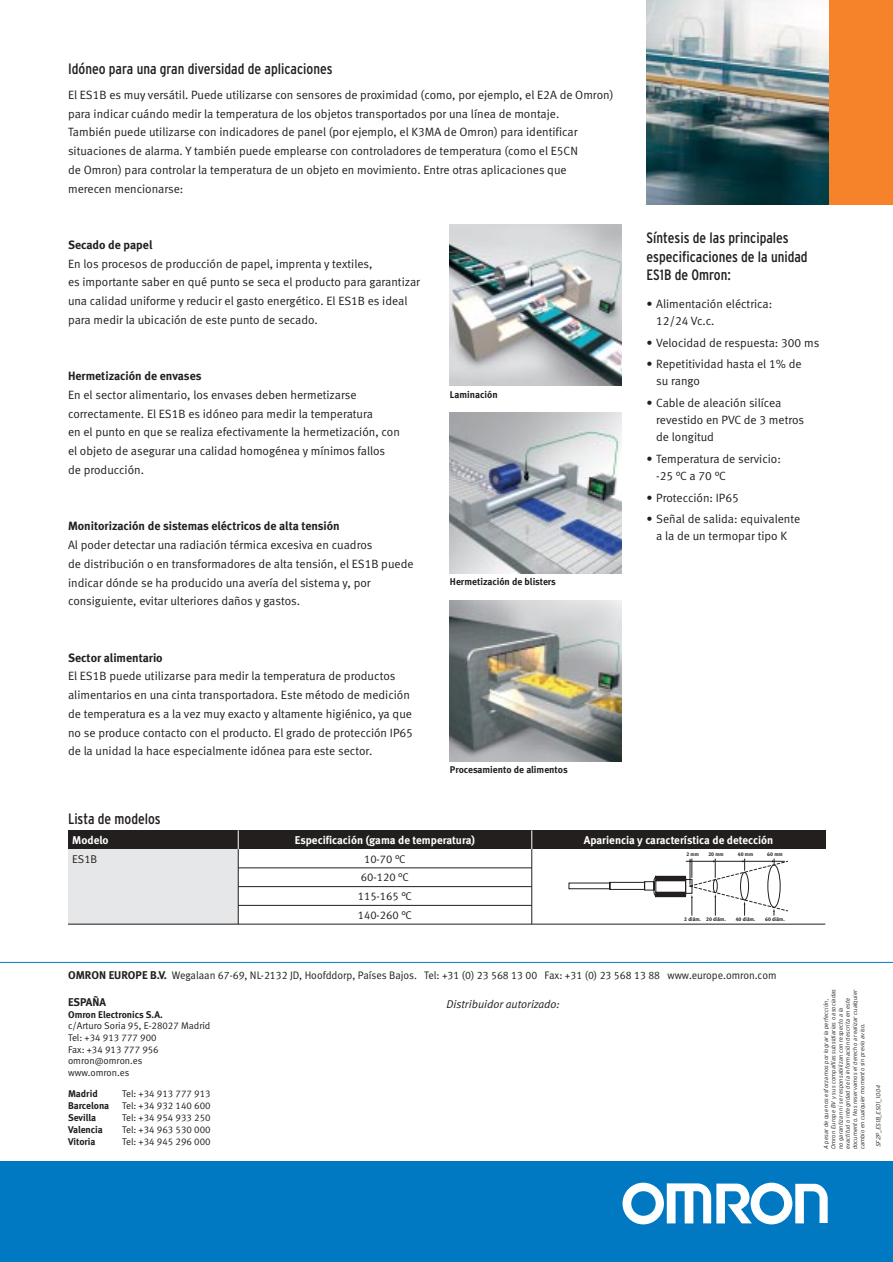
<style>
.page{position:relative;width:893px;height:1262px;background:#fff}
.page>*{position:absolute;margin:0;border:0;box-sizing:border-box;transform-origin:0 0}
.t1{font:condensed 15px/18.8px "Interstate";color:#231f1f}
.t2{font:12px/18.8px "Meta Normal LF";color:#231f1f}
.t3{font:12px "Meta Bold LF";color:#231f1f}
.t4{font:11.25px "Meta Bold LF";color:#fff}
.t5{font:11.25px/18.8px "Meta Normal LF";color:#231f1f;text-align:center}
.t6{font:italic 11.25px "Meta Normal LF";color:#231f1f}
.t7{font:700 11.25px "Meta";letter-spacing:-.005em;color:#231f1f}
.t8{font:10.8px "Meta Normal LF";color:#231f1f}
.t9{font:9.75px/11.7px "Meta Normal LF";color:#231f1f}
.t10{font:700 9.75px "Meta";color:#231f1f}
.t11{font:9.75px "Meta Bold LF";color:#231f1f}
.t12{font:italic 300 6px/7.2px "Interstate";color:#231f1f}
.t13{font:italic 300 6px "Interstate";color:#231f1f}
.t14{font:5.25px "Meta Bold LF";color:#231f1f}
.s1{font-family:"Meta";font-weight:700;font-size:11.25px}
</style>
<div class="page">
<img style="left:450px;top:225px;width:171px;height:160px">
<img style="left:450px;top:412px;width:171px;height:161px">
<img style="left:450px;top:600px;width:171px;height:161px">
<div style="left:825px;top:0;width:67px;height:204px;background:#f68229"></div>
<img style="left:646px;top:0;width:182px;height:204px">
<hr style="left:0;top:962px;width:892px;height:1px;background:#0079c2">
<div style="left:0;top:1161px;width:892px;height:100px;background:#0079c2"></div>
<svg style="left:622px;top:1182px;width:205px;height:42px"></svg>
<div style="left:68px;top:849px;width:170px;height:75px;background:#e6e7e8"></div>
<div style="left:68px;top:830px;width:757px;height:19px;background:#231f1f"></div>
<hr style="left:531px;top:849px;width:1px;height:75px;background:#231f1f">
<svg style="left:531px;top:830px;width:1px;height:19px"></svg>
<hr style="left:238px;top:867px;width:293px;height:1px;background:#231f1f">
<hr style="left:238px;top:886px;width:293px;height:1px;background:#231f1f">
<hr style="left:238px;top:905px;width:293px;height:1px;background:#231f1f">
<svg style="left:568px;top:858px;width:219px;height:57px"></svg>
<hr style="left:68px;top:924px;width:757px;height:1px;background:#231f1f">
<hr style="left:238px;top:849px;width:1px;height:75px;background:#231f1f">
<svg style="left:238px;top:830px;width:1px;height:19px"></svg>
<p class="t1" style="left:68px;top:60px;width:266px">Idóneo para una gran diversidad de aplicaciones</p>
<p class="t2" style="left:68px;top:86px;width:547px">El ES1B es muy versátil. Puede utilizarse con sensores de proximidad (como, por ejemplo, el E2A de Omron) para indicar cuándo medir la temperatura de los objetos transportados por una línea de montaje.<br>También puede utilizarse con indicadores de panel (por ejemplo, el K3MA de Omron) para identificar situaciones de alarma. Y también puede emplearse con controladores de temperatura (como el E5CN<br>de Omron) para controlar la temperatura de un objeto en movimiento. Entre otras aplicaciones que<br>merecen mencionarse:</p>
<p class="t3" style="left:68px;top:240px;width:86px">Secado de papel</p>
<p class="t2" style="left:68px;top:255px;width:353px">En los procesos de producción de papel, imprenta y textiles,<br>es importante saber en qué punto se seca el producto para garantizar una calidad uniforme y reducir el gasto energético. El ES1B es ideal para medir la ubicación de este punto de secado.</p>
<p class="t3" style="left:68px;top:372px;width:135px">Hermetización de envases</p>
<p class="t2" style="left:68px;top:386px;width:333px">En el sector alimentario, los envases deben hermetizarse correctamente. El ES1B es idóneo para medir la temperatura<br>en el punto en que se realiza efectivamente la hermetización, con el objeto de asegurar una calidad homogénea y mínimos fallos de producción.</p>
<p class="t3" style="left:68px;top:522px;width:273px">Monitorización de sistemas eléctricos de alta tensión</p>
<p class="t2" style="left:68px;top:536px;width:347px">Al poder detectar una radiación térmica excesiva en cuadros<br>de distribución o en transformadores de alta tensión, el ES1B puede indicar dónde se ha producido una avería del sistema y, por consiguiente, evitar ulteriores daños y gastos.</p>
<p class="t3" style="left:68px;top:653px;width:96px">Sector alimentario</p>
<p class="t2" style="left:68px;top:667px;width:346px">El ES1B puede utilizarse para medir la temperatura de productos alimentarios en una cinta transportadora. Este método de medición de temperatura es a la vez muy exacto y altamente higiénico, ya que no se produce contacto con el producto. El grado de protección IP65 de la unidad la hace especialmente idónea para este sector.</p>
<p class="t11" style="left:450px;top:391px;width:49px">Laminación</p>
<p class="t11" style="left:450px;top:578px;width:107px">Hermetización de blisters</p>
<p class="t11" style="left:450px;top:766px;width:119px">Procesamiento de alimentos</p>
<p class="t1" style="left:646px;top:229px;width:162px">Síntesis de las principales especificaciones de la unidad<br>ES1B de Omron:</p>
<p class="t2" style="left:656px;top:296px;width:118px;line-height:17.2px;text-indent:-10px">• Alimentación eléctrica:<br>12/24 Vc.c.</p>
<p class="t2" style="left:646px;top:334px;width:174px">• Velocidad de respuesta: 300 ms</p>
<p class="t2" style="left:656px;top:356px;width:147px;line-height:17.2px;text-indent:-10px">• Repetitividad hasta el 1% de su rango</p>
<p class="t2" style="left:656px;top:395px;width:149px;line-height:17.2px;text-indent:-10px">• Cable de aleación silícea revestido en PVC de 3 metros de longitud</p>
<p class="t2" style="left:656px;top:451px;width:126px;line-height:17.2px;text-indent:-10px">• Temperatura de servicio: -25 °C a 70 °C</p>
<p class="t2" style="left:646px;top:489px;width:94px">• Protección: IP65</p>
<p class="t2" style="left:646px;top:511px;width:155px;line-height:17.2px;text-align:center">• Señal de salida: equivalente a la de un termopar tipo K</p>
<p class="t1" style="left:68px;top:810px;width:94px">Lista de modelos</p>
<p class="t4" style="left:72px;top:836px;width:38px">Modelo</p>
<p class="t4" style="left:295px;top:836px;width:182px">Especificación (gama de temperatura)</p>
<p class="t4" style="left:583px;top:836px;width:191px">Apariencia y característica de detección</p>
<p class="t5" style="left:72px;top:850px;width:27px">ES1B</p>
<p class="t5" style="left:358px;top:850px;width:56px">10-70 °C<br>60-120 °C<br>115-165 °C<br>140-260 °C</p>
<p class="t14" style="left:684px;top:917px;width:43px">2 diám. 20 diám.</p>
<p class="t14" style="left:735px;top:917px;width:21px">40 diám.</p>
<p class="t14" style="left:765px;top:917px;width:21px">60 diám.</p>
<p class="t14" style="left:686px;top:852px;width:14px">2 mm</p>
<p class="t14" style="left:708px;top:852px;width:17px">20 mm</p>
<p class="t14" style="left:737px;top:852px;width:17px">40 mm</p>
<p class="t14" style="left:767px;top:852px;width:17px">60 mm</p>
<p class="t8" style="left:68px;top:971px;width:710px"><span class="s1">OMRON EUROPE B.V.</span> Wegalaan 67-69, NL-2132 JD, Hoofddorp, Países Bajos. Tel: +31 (0) 23 568 13 00 Fax: +31 (0) 23 568 13 88 www.europe.omron.com</p>
<p class="t7" style="left:68px;top:998px;width:39px">ESPAÑA</p>
<p class="t6" style="left:446px;top:999px;width:115px">Distribuidor autorizado:</p>
<p class="t10" style="left:68px;top:1011px;width:96px">Omron Electronics S.A.</p>
<p class="t9" style="left:68px;top:1020px;width:144px">c/Arturo Soria 95, E-28027 Madrid<br>Tel: +34 913 777 900<br>Fax: +34 913 777 956 omron@omron.es<br>www.omron.es</p>
<p class="t10" style="left:68px;top:1090px;width:31px">Madrid</p>
<p class="t9" style="left:122px;top:1088px;width:90px">Tel: +34 913 777 913</p>
<p class="t10" style="left:68px;top:1102px;width:43px">Barcelona</p>
<p class="t9" style="left:122px;top:1100px;width:90px">Tel: +34 932 140 600</p>
<p class="t10" style="left:68px;top:1114px;width:29px">Sevilla</p>
<p class="t9" style="left:122px;top:1112px;width:90px">Tel: +34 954 933 250</p>
<p class="t10" style="left:68px;top:1126px;width:36px">Valencia</p>
<p class="t9" style="left:122px;top:1124px;width:90px">Tel: +34 963 530 000</p>
<p class="t10" style="left:68px;top:1138px;width:29px">Vitoria</p>
<p class="t9" style="left:122px;top:1136px;width:90px">Tel: +34 945 296 000</p>
<p class="t12" style="left:823px;top:1149px;width:161px;rotate:-90deg">A pesar de que nos esforzamos por lograr la perfección, Omron Europe BV y sus compañías subsidiarias o asociadas no garantizan ni se responsabilizan con respecto a la exactitud o integridad de la información descrita en este documento. Nos reservamos el derecho a realizar cualquier cambio en cualquier momento sin previo aviso.</p>
<p class="t13" style="left:876px;top:1147px;width:64px;rotate:-90deg">SF2P_ES1B_ES01_1004</p>
</div>
